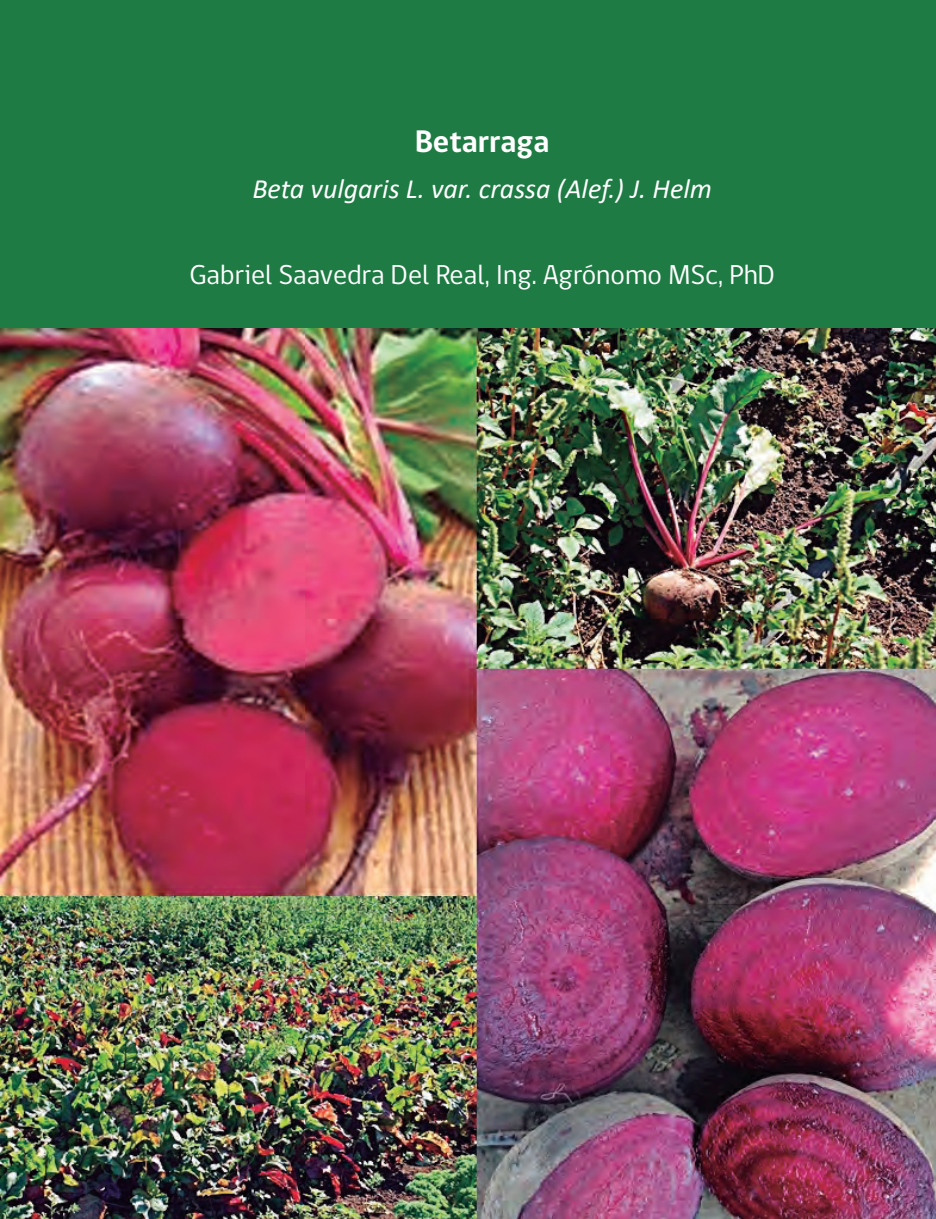
<style>
.page{position:relative;width:936px;height:1219px;background:#fff}
.page>*{position:absolute;margin:0;border:0;box-sizing:border-box;transform-origin:0 0}
.t1{font:700 32px "gob CL";color:#fff}
.t2{font:28px "gob CL";color:#fff}
.t3{font:italic 28px "Calibri";color:#fff}
</style>
<div class="page">
<div style="left:0;top:0;width:935px;height:1219px;background:#1e7b43"></div>
<img style="left:0;top:329px;width:935px;height:890px">
<p class="t1" style="left:414px;top:120px;width:136px">Betarraga</p>
<p class="t3" style="left:252px;top:170px;width:461px">Beta vulgaris L. var. crassa (Alef.) J. Helm</p>
<p class="t2" style="left:189px;top:256px;width:587px">Gabriel Saavedra Del Real, Ing. Agrónomo MSc, PhD</p>
</div>
